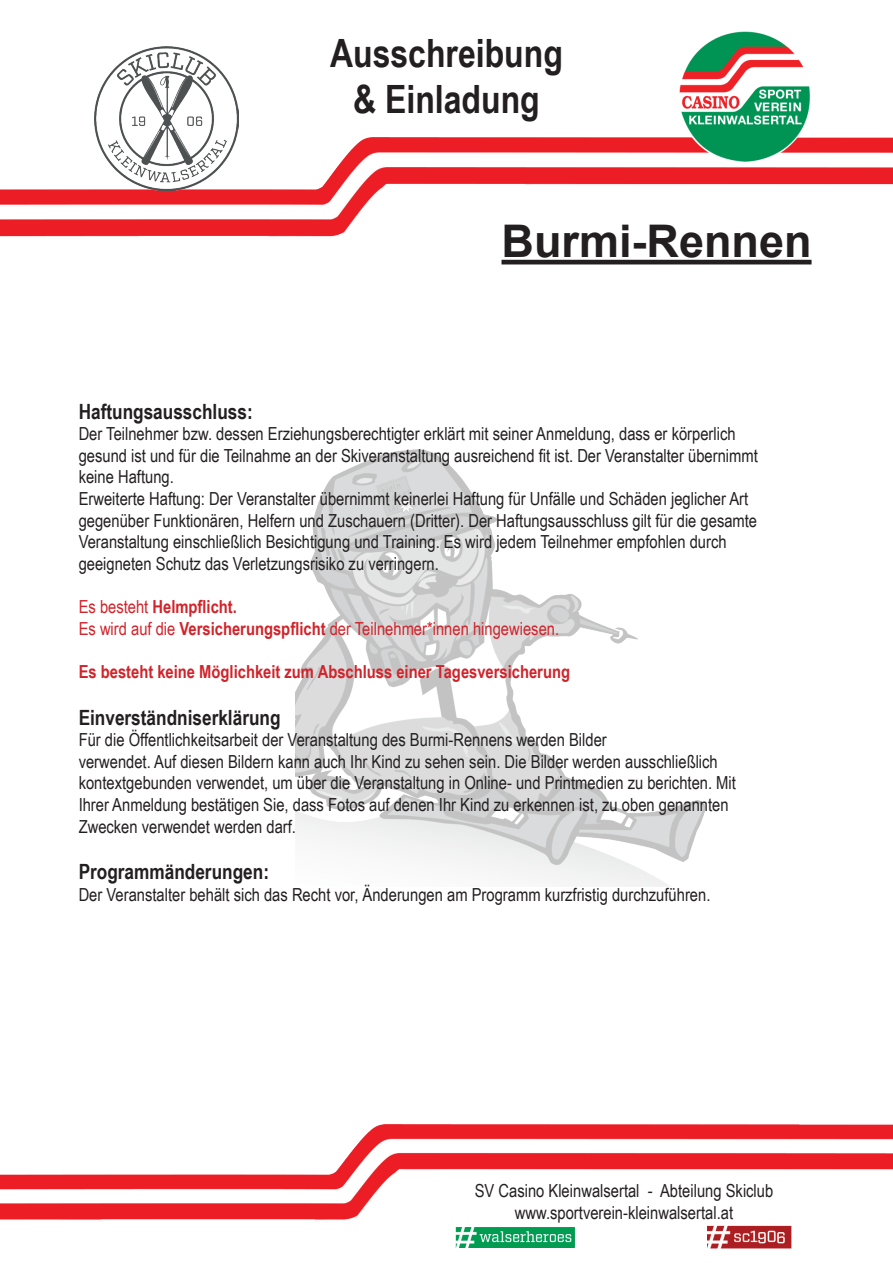
<style>
.page{position:relative;width:893px;height:1263px;background:#fff}
.page>*{position:absolute;margin:0;border:0;box-sizing:border-box;transform-origin:0 0}
.t1{font:700 45px "Arial";color:#231f20}
.t2{font:700 39px/46.8px "Arial Narrow";color:#231f20;text-align:center}
.t3{font:700 21px "Arial Narrow";color:#231f20}
.t4{font:18px/21.6px "Arial Narrow";color:#231f20}
.t5{font:18px/21.6px "Arial Narrow";color:#d1232a}
.t6{font:700 18px "Arial Narrow";color:#d1232a}
.s1{font-weight:700}
</style>
<div class="page">
<img style="left:0;top:138px;width:893px;height:127px">
<img style="left:677px;top:31px;width:134px;height:133px">
<img style="left:95px;top:47px;width:143px;height:143px">
<hr style="left:501px;top:260px;width:310px;height:4px;background:#231f20">
<img style="left:296px;top:449px;width:410px;height:437px">
<img style="left:0;top:1125px;width:893px;height:123px">
<img style="left:456px;top:1227px;width:120px;height:20px">
<img style="left:707px;top:1224px;width:85px;height:25px">
<h2 class="t2" style="left:330px;top:28px;width:234px">Ausschreibung &amp; Einladung</h2>
<h1 class="t1" style="left:501px;top:210px;width:312px">Burmi-Rennen</h1>
<p class="t3" style="left:79px;top:395px;width:176px">Haftungsausschluss:</p>
<p class="t4" style="left:79px;top:422px;width:681px">Der Teilnehmer bzw. dessen Erziehungsberechtigter erklärt mit seiner Anmeldung, dass er körperlich gesund ist und für die Teilnahme an der Skiveranstaltung ausreichend fit ist. Der Veranstalter übernimmt keine Haftung.<br>Erweiterte Haftung: Der Veranstalter übernimmt keinerlei Haftung für Unfälle und Schäden jeglicher Art gegenüber Funktionären, Helfern und Zuschauern (Dritter). Der Haftungsausschluss gilt für die gesamte Veranstaltung einschließlich Besichtigung und Training. Es wird jedem Teilnehmer empfohlen durch geeigneten Schutz das Verletzungsrisiko zu verringern.</p>
<p class="t5" style="left:79px;top:595px;width:482px">Es besteht <span class="s1">Helmpflicht.<br></span>Es wird auf die <span class="s1">Versicherungspflicht</span> der Teilnehmer*innen hingewiesen.</p>
<p class="t6" style="left:79px;top:658px;width:493px">Es besteht keine Möglichkeit zum Abschluss einer Tagesversicherung</p>
<p class="t3" style="left:79px;top:701px;width:203px">Einverständniserklärung</p>
<p class="t4" style="left:79px;top:728px;width:659px">Für die Öffentlichkeitsarbeit der Veranstaltung des Burmi-Rennens werden Bilder<br>verwendet. Auf diesen Bildern kann auch Ihr Kind zu sehen sein. Die Bilder werden ausschließlich kontextgebunden verwendet, um über die Veranstaltung in Online- und Printmedien zu berichten. Mit Ihrer Anmeldung bestätigen Sie, dass Fotos auf denen Ihr Kind zu erkennen ist, zu oben genannten Zwecken verwendet werden darf.</p>
<p class="t3" style="left:79px;top:856px;width:192px">Programmänderungen:</p>
<p class="t4" style="left:79px;top:883px;width:633px">Der Veranstalter behält sich das Recht vor, Änderungen am Programm kurzfristig durchzuführen.</p>
<p class="t4" style="left:475px;top:1179px;width:300px;text-align:center">SV Casino Kleinwalsertal - Abteilung Skiclub www.sportverein-kleinwalsertal.at</p>
</div>
